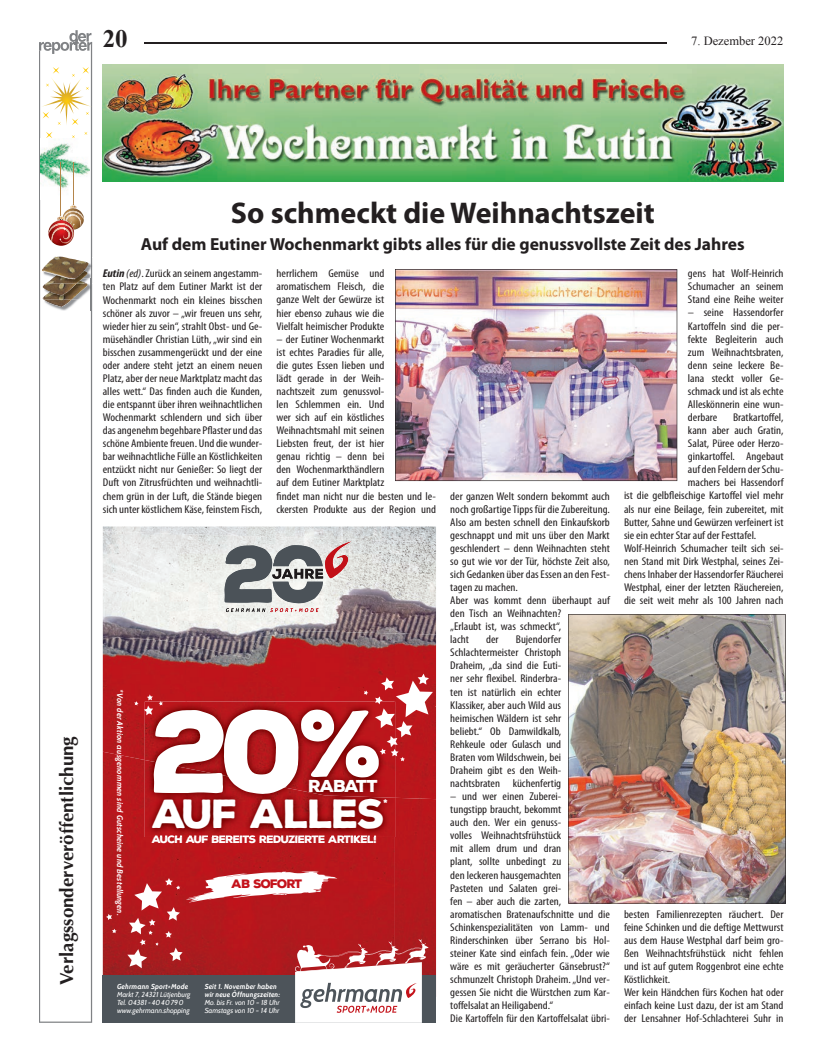
<style>
.page{position:relative;width:819px;height:1053px;background:#fff}
.page>*{position:absolute;margin:0;border:0;box-sizing:border-box;transform-origin:0 0}
.t1{font:900 113.25px "Nexa Rust Sans";color:#fff}
.t2{font:900 39.38px "Nexa Rust Sans";letter-spacing:-.05em;color:#fff}
.t3{font:700 30px "Myriad Pro";color:#231f20}
.t4{font:700 25px "Times New Roman";color:#231f20}
.t5{font:700 18.75px "Optima";color:#231f20}
.t6{font:700 17.5px "Myriad Pro";color:#231f20}
.t7{font:900 16.75px "Nexa Rust Sans";letter-spacing:-.09em;color:#fff}
.t8{font:12.5px "Times New Roman";color:#231f20}
.t9{font:900 11.88px "Nexa Rust Sans";letter-spacing:-.075em;color:#c4121a}
.t10{font:condensed 11.25px/13px "Myriad Pro";color:#231f20;text-align:justify;scale:1.1 1}
.t11{font:900 10.62px "Nexa Rust Sans";letter-spacing:-.07em;color:#fff}
.t12{font:italic 700 8.12px "Cabin";color:#fff}
.t13{font:italic 700 7.25px/8.1px "Cabin";color:#fff}
.t14{font:italic 7.25px/8.1px "Cabin";color:#fff}
.s1{font-weight:700;font-style:italic}
.s2{font-style:italic}
.s3{font-size:91px}
.s4{font-weight:700}
.s5{font-weight:400}
</style>
<div class="page">
<hr style="left:144px;top:43px;width:522px;height:1px;background:#231f20">
<img style="left:103px;top:526px;width:333px;height:5px">
<img style="left:103px;top:760px;width:83px;height:215px">
<img style="left:395px;top:799px;width:41px;height:176px">
<div style="left:186px;top:836px;width:209px;height:34px;background:#b8171c"></div>
<img style="left:152px;top:836px;width:224px;height:7px">
<img style="left:103px;top:531px;width:333px;height:105px">
<svg style="left:224px;top:541px;width:127px;height:71px;background:#a19c9d"></svg>
<img style="left:103px;top:636px;width:83px;height:124px">
<img style="left:394px;top:633px;width:42px;height:166px">
<img style="left:186px;top:631px;width:208px;height:70px">
<div style="left:103px;top:975px;width:333px;height:47px;background:#4d545a"></div>
<img style="left:145px;top:797px;width:250px;height:39px">
<img style="left:145px;top:701px;width:250px;height:96px">
<svg style="left:364px;top:690px;width:4px;height:5px"></svg>
<svg style="left:375px;top:673px;width:61px;height:88px"></svg>
<svg style="left:134px;top:701px;width:4px;height:4px"></svg>
<svg style="left:159px;top:701px;width:4px;height:4px"></svg>
<svg style="left:144px;top:694px;width:9px;height:21px"></svg>
<svg style="left:106px;top:913px;width:6px;height:7px"></svg>
<svg style="left:127px;top:870px;width:301px;height:152px"></svg>
<svg style="left:112px;top:928px;width:5px;height:5px"></svg>
<img style="left:102px;top:65px;width:681px;height:117px">
<img style="left:395px;top:269px;width:282px;height:212px">
<img style="left:568px;top:614px;width:217px;height:289px">
<svg style="left:39px;top:54px;width:53px;height:968px"></svg>
<svg style="left:39px;top:30px;width:53px;height:24px"></svg>
<img style="left:44px;top:299px;width:33px;height:12px">
<img style="left:43px;top:297px;width:29px;height:10px">
<svg style="left:41px;top:67px;width:51px;height:58px"></svg>
<svg style="left:46px;top:132px;width:6px;height:6px"></svg>
<img style="left:44px;top:295px;width:33px;height:4px">
<img style="left:43px;top:283px;width:34px;height:12px">
<svg style="left:44px;top:279px;width:8px;height:17px"></svg>
<svg style="left:77px;top:258px;width:16px;height:53px"></svg>
<img style="left:46px;top:279px;width:42px;height:4px">
<img style="left:42px;top:256px;width:46px;height:23px">
<img style="left:41px;top:138px;width:49px;height:62px">
<hr style="left:73px;top:162px;width:1px;height:42px;background:#b4854b">
<img style="left:77px;top:208px;width:7px;height:22px">
<img style="left:77px;top:211px;width:7px;height:15px">
<hr style="left:61px;top:162px;width:1px;height:53px;background:#b4854b">
<img style="left:48px;top:220px;width:26px;height:26px">
<img style="left:48px;top:223px;width:26px;height:20px">
<svg style="left:57px;top:204px;width:20px;height:27px"></svg>
<p class="t4" style="left:103px;top:21px;width:26px">20</p>
<p class="t8" style="left:691px;top:32px;width:93px">7. Dezember 2022</p>
<p class="t5" style="left:56px;top:985px;width:250px;rotate:-90deg">Verlagssonderveröffentlichung</p>
<p class="t3" style="left:231px;top:196px;width:425px">So schmeckt die Weihnachtszeit</p>
<p class="t6" style="left:141px;top:234px;width:605px">Auf dem Eutiner Wochenmarkt gibts alles für die genussvollste Zeit des Jahres</p>
<p class="t10" style="left:103px;top:267px;width:146px"><span class="s1">Eutin</span> <span class="s2">(ed)</span>. Zurück an seinem angestamm&shy;ten Platz auf dem Eutiner Markt ist der Wochenmarkt noch ein kleines bisschen schöner als zuvor – „wir freuen uns sehr, wieder hier zu sein“, strahlt Obst- und Ge&shy;müsehändler Christian Lüth, „wir sind ein bisschen zusammengerückt und der eine oder andere steht jetzt an einem neuen Platz, aber der neue Marktplatz macht das alles wett.“ Das finden auch die Kunden, die entspannt über ihren weihnachtlichen Wochenmarkt schlendern und sich über das angenehm begehbare Pflaster und das schöne Ambiente freuen. Und die wunder&shy;bar weihnachtliche Fülle an Köstlichkeiten entzückt nicht nur Genießer: So liegt der Duft von Zitrusfrüchten und weihnachtli&shy;chem grün in der Luft, die Stände biegen sich unter köstlichem Käse, feinstem Fisch,</p>
<p class="t10" style="left:276px;top:267px;width:99px">herrlichem Gemüse und aromatischem Fleisch, die ganze Welt der Gewürze ist hier ebenso zuhaus wie die Vielfalt heimischer Produkte</p>
<p class="t10" style="left:276px;top:332px;width:146px;text-align:left">– der Eutiner Wochenmarkt<br>ist echtes Paradies für alle,<br>die gutes Essen lieben und<br>lädt gerade in der Weih-<br>nachtszeit zum genussvol-<br>len Schlemmen ein. Und<br>wer sich auf ein köstliches<br>Weihnachtsmahl mit seinen<br>Liebsten freut, der ist hier<br>genau richtig – denn bei<br>den Wochenmarkthändlern<br>auf dem Eutiner Marktplatz<br>findet man nicht nur die besten und le&shy;ckersten Produkte aus der Region und</p>
<p class="t12" style="left:125px;top:689px;width:228px;rotate:90deg">*Von der Aktion ausgenommen sind Gutscheine und Bestellungen.</p>
<p class="t1" style="left:151px;top:675px;width:235px">20<span class="s3">%</span></p>
<p class="t7" style="left:308px;top:774px;width:71px">RABATT</p>
<p class="t2" style="left:152px;top:787px;width:235px">AUF ALLES</p>
<p class="t11" style="left:383px;top:796px;width:6px">*</p>
<p class="t11" style="left:152px;top:832px;width:227px">AUCH AUF BEREITS REDUZIERTE ARTIKEL!</p>
<p class="t9" style="left:231px;top:875px;width:73px">AB SOFORT</p>
<p class="t14" style="left:117px;top:981px;width:75px"><span class="s4">Gehrmann Sport+Mode<br></span>Markt 7, 24321 Lütjenburg<br>Tel. 04381-4040790 www.gehrmann.shopping</p>
<p class="t13" style="left:205px;top:981px;width:77px">Seit 1. November haben wir neue Öffnungszeiten:<br><span class="s5">Mo. bis Fr. von 10 – 18 Uhr<br>Samstags von 10 – 14 Uhr</span></p>
<p class="t10" style="left:450px;top:489px;width:146px;text-align:left">der ganzen Welt sondern bekommt auch noch großartige Tipps für die Zubereitung.<br>Also am besten schnell den Einkaufskorb geschnappt und mit uns über den Markt geschlendert – denn Weihnachten steht so gut wie vor der Tür, höchste Zeit also, sich Gedanken über das Essen an den Fest&shy;tagen zu machen.<br>Aber was kommt denn überhaupt auf den Tisch an Weihnachten?<br>„Erlaubt ist, was schmeckt“,<br>lacht</p>
<p class="t10" style="left:450px;top:633px;width:102px;text-indent:66px">Bujendorfer Schlachtermeister Christoph Draheim, „da sind die Euti&shy;ner sehr flexibel. Rinderbra&shy;ten ist natürlich ein echter Klassiker, aber auch Wild aus heimischen Wäldern ist sehr beliebt.“ Ob Damwildkalb, Rehkeule oder Gulasch und Braten vom Wildschwein, bei Draheim gibt es den Weih&shy;nachtsbraten küchenfertig</p>
<p class="t10" style="left:450px;top:790px;width:146px;text-align:left">– und wer einen Zuberei-<br>tungstipp braucht, bekommt<br>auch den. Wer ein genuss-<br>volles Weihnachtsfrühstück<br>mit allem drum und dran<br>plant, sollte unbedingt zu<br>den leckeren hausgemachten<br>Pasteten und Salaten grei-<br>fen – aber auch die zarten, aromatischen Bratenaufschnitte und die<br>Schinkenspezialitäten von Lamm- und<br>Rinderschinken über Serrano bis Hol&shy;steiner Kate sind einfach fein. „Oder wie wäre es mit geräucherter Gänsebrust?“ schmunzelt Christoph Draheim. „Und ver&shy;gessen Sie nicht die Würstchen zum Kar&shy;toffelsalat an Heiligabend.“<br>Die Kartoffeln für den Kartoffelsalat übri-</p>
<p class="t10" style="left:486px;top:633px;width:13px">der</p>
<p class="t10" style="left:688px;top:267px;width:88px">gens hat Wolf-Heinrich Schumacher an seinem Stand eine Reihe weiter</p>
<p class="t10" style="left:688px;top:306px;width:88px">– seine Hassendorfer Kartoffeln sind die per&shy;fekte Begleiterin auch zum Weihnachtsbraten, denn seine leckere Be&shy;lana steckt voller Ge&shy;schmack und ist als echte Alleskönnerin eine wun&shy;derbare</p>
<p class="t10" style="left:733px;top:411px;width:47px">Bratkartoffel,</p>
<p class="t10" style="left:688px;top:424px;width:88px">kann aber auch Gratin,</p>
<p class="t10" style="left:688px;top:437px;width:88px">Salat, Püree oder Herzo-</p>
<p class="t10" style="left:688px;top:450px;width:88px">ginkartoffel. Angebaut</p>
<p class="t10" style="left:688px;top:463px;width:88px">auf den Feldern der Schu-</p>
<p class="t10" style="left:688px;top:476px;width:88px">machers bei Hassendorf</p>
<p class="t10" style="left:624px;top:489px;width:146px">ist die gelbfleischige Kartoffel viel mehr</p>
<p class="t10" style="left:624px;top:502px;width:146px">als nur eine Beilage, fein zubereitet, mit</p>
<p class="t10" style="left:624px;top:515px;width:146px">Butter, Sahne und Gewürzen verfeinert ist</p>
<p class="t10" style="left:624px;top:528px;width:122px">sie ein echter Star auf der Festtafel.</p>
<p class="t10" style="left:624px;top:541px;width:146px">Wolf-Heinrich Schumacher teilt sich sei-</p>
<p class="t10" style="left:624px;top:554px;width:146px">nen Stand mit Dirk Westphal, seines Zei-</p>
<p class="t10" style="left:624px;top:568px;width:146px">chens Inhaber der Hassendorfer Räucherei</p>
<p class="t10" style="left:624px;top:581px;width:146px">Westphal, einer der letzten Räuchereien,</p>
<p class="t10" style="left:624px;top:594px;width:146px">die seit weit mehr als 100 Jahren nach</p>
<p class="t10" style="left:624px;top:907px;width:146px;text-align:left">besten Familienrezepten räuchert. Der feine Schinken und die deftige Mettwurst aus dem Hause Westphal darf beim gro&shy;ßen Weihnachtsfrühstück nicht fehlen und ist auf gutem Roggenbrot eine echte Köstlichkeit.<br>Wer kein Händchen fürs Kochen hat oder einfach keine Lust dazu, der ist am Stand der Lensahner Hof-Schlachterei Suhr in</p>
</div>
